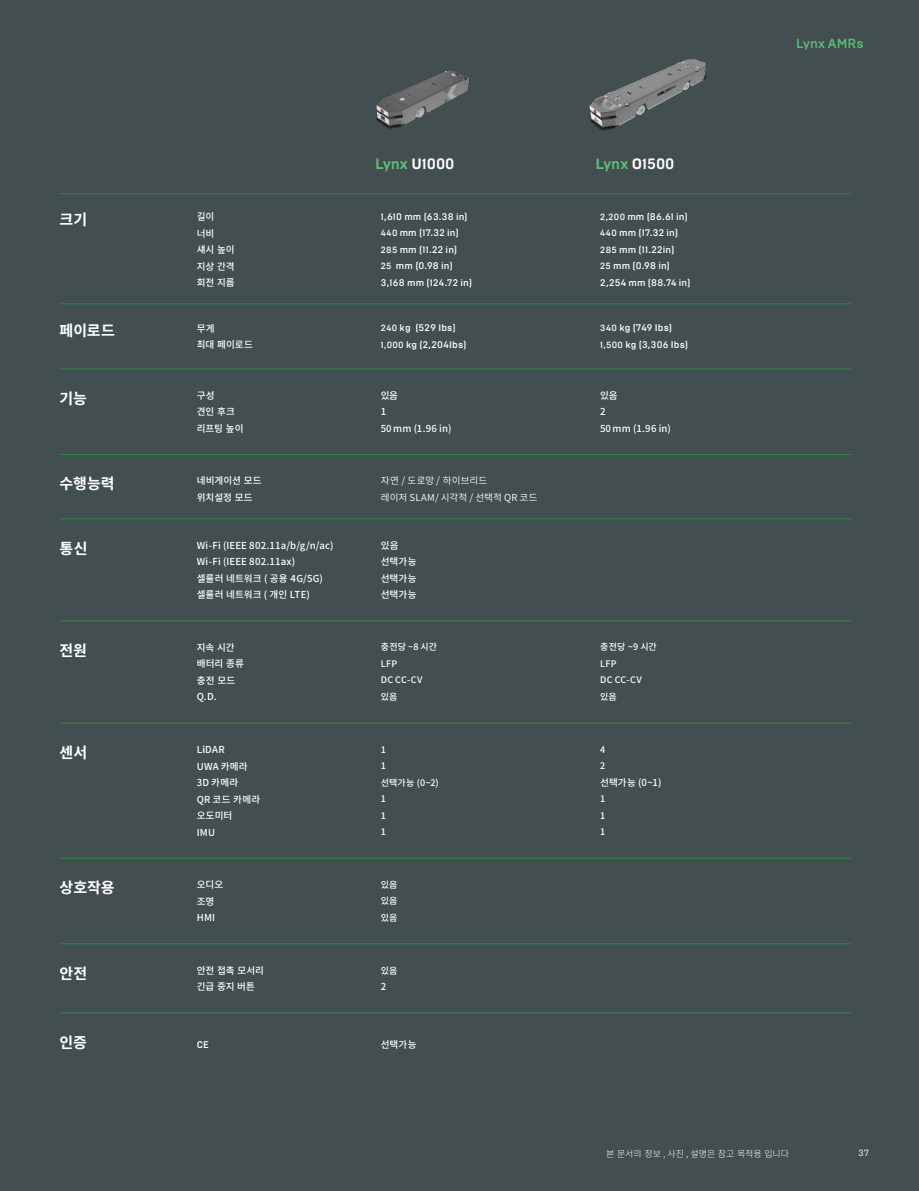
<style>
.page{position:relative;width:919px;height:1191px;background:#fff}
.page>*{position:absolute;margin:0;border:0;box-sizing:border-box;transform-origin:0 0}
.t1{font:700 15px "Source Han Sans SC";letter-spacing:-.005em;color:#fff}
.t2{font:700 15px "Brutal Type";color:#fff}
.t3{font:500 13.2px "Brutal Type";letter-spacing:.005em;color:#5cbd75}
.t4{font:500 9.6px/16.5px "Source Han Sans SC";letter-spacing:.01em;color:#fff}
.t5{font:500 9.6px/16.5px "Brutal Type";letter-spacing:.025em;color:#fff}
.t6{font:9.6px/16.5px "Source Han Sans SC";color:#fff}
.t7{font:500 9px/16.5px "Source Han Sans SC";letter-spacing:.005em;color:#fff}
.t8{font:300 9px "Source Han Sans SC";color:#fff}
.t9{font:9px "Brutal Type";color:#fff}
.s1{color:#5cbd75}
.s2{font-size:9px}
.s3{font-weight:700;font-size:9px}
.s4{font-weight:500;color:#231f20}
</style>
<div class="page">
<div style="left:0;top:0;width:918px;height:1191px;background:#424e4f"></div>
<img style="left:376px;top:70px;width:93px;height:59px">
<img style="left:589px;top:59px;width:118px;height:72px">
<hr style="left:60px;top:193px;width:790px;height:1px;background:#2e874c">
<hr style="left:60px;top:303px;width:790px;height:1px;background:#2e874c">
<hr style="left:60px;top:369px;width:790px;height:1px;background:#2e874c">
<hr style="left:60px;top:454px;width:790px;height:1px;background:#2e874c">
<hr style="left:60px;top:621px;width:790px;height:1px;background:#2e874c">
<hr style="left:60px;top:723px;width:790px;height:1px;background:#2e874c">
<hr style="left:60px;top:858px;width:790px;height:1px;background:#2e874c">
<hr style="left:60px;top:943px;width:790px;height:1px;background:#2e874c">
<hr style="left:60px;top:1012px;width:790px;height:1px;background:#2e874c">
<hr style="left:60px;top:518px;width:790px;height:1px;background:#2e874c">
<h1 class="t1" style="left:60px;top:211px;width:29px">크기</h1>
<p class="t4" style="left:197px;top:209px;width:40px">길이<br>너비<br>섀시 높이 지상 간격 회전 지름</p>
<h1 class="t1" style="left:60px;top:322px;width:57px">페이로드</h1>
<p class="t4" style="left:197px;top:320px;width:58px">무게<br>최대 페이로드</p>
<h1 class="t2" style="left:375px;top:154px;width:81px"><span class="s1">Lynx</span> U1000</h1>
<h1 class="t2" style="left:595px;top:154px;width:80px"><span class="s1">Lynx</span> O1500</h1>
<p class="t5" style="left:381px;top:208px;width:93px">1,610 mm (63.38 in)<br><span class="s2">440</span> mm (17.32 in)<br><span class="s2">285</span> mm (11.22 in)<br><span class="s2">25</span> mm (0.98 in)<br>3,168 mm (124.72 in)</p>
<p class="t5" style="left:600px;top:208px;width:92px"><span class="s2">2,200</span> mm (86.61 in)<br><span class="s2">440</span> mm (17.32 in)<br><span class="s2">285</span> mm (11.22in)<br><span class="s2">25</span> mm (0.98 in)<br>2,254 mm (88.74 in)</p>
<p class="t5" style="left:381px;top:320px;width:87px"><span class="s2">240</span> kg (529 Ibs)<br><span class="s2">1,000</span> kg (2,204Ibs)</p>
<p class="t5" style="left:600px;top:320px;width:89px"><span class="s2">340</span> kg (749 Ibs)<br><span class="s2">1,500</span> kg (3,306 Ibs)</p>
<h1 class="t1" style="left:60px;top:390px;width:29px">기능</h1>
<p class="t4" style="left:197px;top:387px;width:48px">구성<br>견인 후크 리프팅 높이</p>
<p class="t4" style="left:381px;top:387px;width:72px">있음<br>1<br>50 mm (1.96 in)</p>
<p class="t4" style="left:600px;top:387px;width:72px">있음<br>2<br>50 mm (1.96 in)</p>
<p class="t4" style="left:197px;top:473px;width:66px">네비게이션 모드 위치설정 모드</p>
<h1 class="t1" style="left:60px;top:475px;width:57px">수행능력</h1>
<p class="t6" style="left:381px;top:473px;width:158px">자연 / 도로망 / 하이브리드<br>레이저 SLAM/ 시각적 / 선택적 QR 코드</p>
<h1 class="t1" style="left:60px;top:539px;width:29px">통신</h1>
<p class="t4" style="left:197px;top:537px;width:138px">Wi-Fi (IEEE 802.11a/b/g/n/ac)<br>Wi-Fi (IEEE 802.11ax)<br>셀룰러 네트워크 ( 공용 4G/5G) 셀룰러 네트워크 ( 개인 LTE)</p>
<p class="t4" style="left:381px;top:537px;width:37px">있음 선택가능 선택가능 선택가능</p>
<h1 class="t1" style="left:60px;top:641px;width:29px">전원</h1>
<p class="t4" style="left:197px;top:639px;width:49px">지속 시간 배터리 종류 충전 모드<br>Q.D.</p>
<p class="t7" style="left:381px;top:639px;width:58px">충전당 ~8 시간<br>LFP<br>DC CC-CV 있음</p>
<p class="t7" style="left:600px;top:639px;width:58px">충전당 ~9 시간<br>LFP<br>DC CC-CV 있음</p>
<h1 class="t1" style="left:60px;top:744px;width:29px">센서</h1>
<p class="t4" style="left:197px;top:741px;width:65px">L<span class="s3">i</span>DAR<br>UWA 카메라<br>3D 카메라<br>QR 코드 카메라 오도미터<br>IMU</p>
<p class="t7" style="left:381px;top:741px;width:59px">1<br>1<br>선택가능 (0~2)<br>1<br>1<br>1</p>
<p class="t7" style="left:600px;top:741px;width:7px">4<br>2</p>
<p class="t4" style="left:600px;top:774px;width:63px">선택가능 (0~1)</p>
<p class="t7" style="left:600px;top:790px;width:7px;text-align:justify">1<br>1<br>1</p>
<h1 class="t1" style="left:60px;top:879px;width:57px">상호작용</h1>
<p class="t4" style="left:197px;top:876px;width:28px">오디오 조명<br>HMI</p>
<p class="t7" style="left:381px;top:876px;width:18px;text-align:justify">있음 있음 있음</p>
<h1 class="t1" style="left:60px;top:964px;width:29px">안전</h1>
<p class="t4" style="left:197px;top:962px;width:69px">안전 접촉 모서리 긴급 중지 버튼</p>
<p class="t7" style="left:381px;top:962px;width:18px">있음</p>
<p class="t4" style="left:381px;top:978px;width:7px">2</p>
<h1 class="t1" style="left:60px;top:1033px;width:29px">인증</h1>
<p class="t5" style="left:197px;top:1036px;width:14px">CE</p>
<p class="t4" style="left:381px;top:1036px;width:37px">선택가능</p>
<h2 class="t3" style="left:796px;top:36px;width:69px">Lynx AMRs</h2>
<p class="t8" style="left:606px;top:1148px;width:184px">본 문서의 정보 , 사진 , 설명은 참고 목적용 입니다</p>
<p class="t9" style="left:858px;top:1147px;width:18px">37<span class="s4">37</span></p>
</div>
